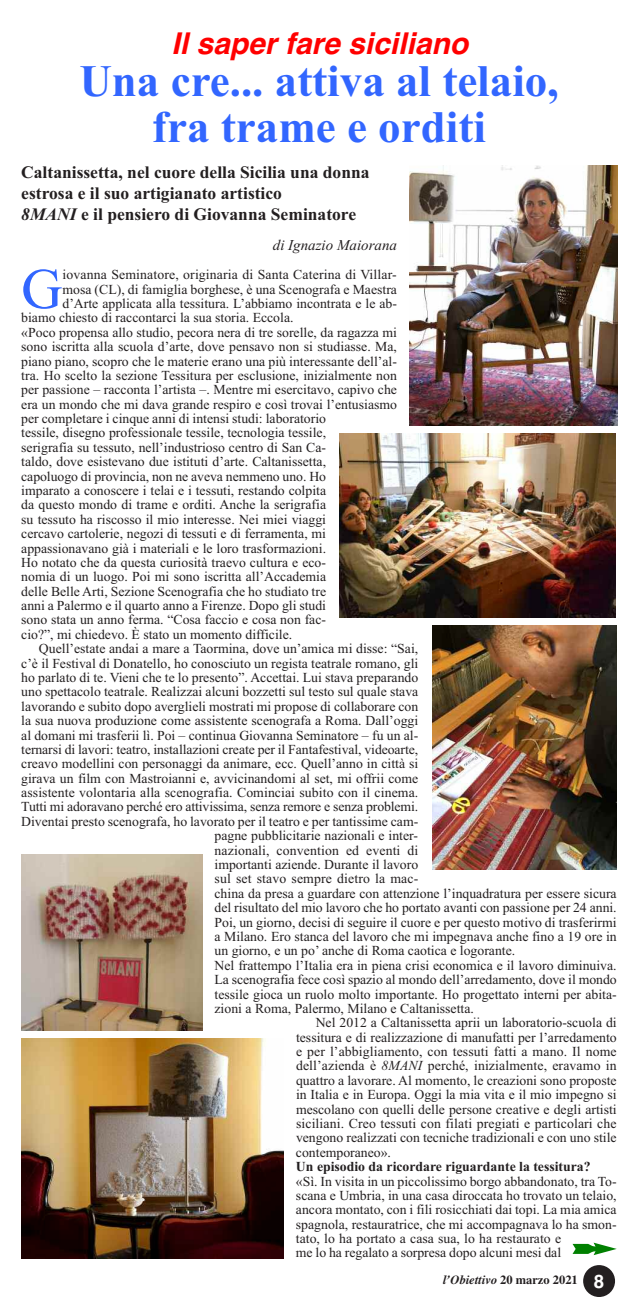
<style>
.page{position:relative;width:638px;height:1312px;background:#fff}
.page>*{position:absolute;margin:0;border:0;box-sizing:border-box;transform-origin:0 0}
.t1{font:57.12px "Times New Roman";color:#3266ff}
.t2{font:700 45px/46.5px "Times New Roman";color:#3266ff;text-align:center}
.t3{font:italic 700 30px "Helvetica";color:#f00}
.t4{font:700 17.5px/21px "Times New Roman";color:#231f20}
.t5{font:italic 15px "Times New Roman";color:#231f20}
.t6{font:13.75px/14.4px "Times New Roman";color:#231f20}
.t7{font:700 13.75px "Times New Roman";color:#231f20}
.t8{font:italic 700 12.5px "Times";color:#231f20}
.s1{font-style:italic}
.s2{font-style:normal}
.s3{font-family:"Helvetica";font-style:normal;font-size:18.75px;color:#fff}
</style>
<div class="page">
<div style="left:583px;top:1264px;width:32px;height:32px;background:#231f20;border-radius:50%"></div>
<svg style="left:572px;top:1242px;width:45px;height:12px"></svg>
<img style="left:409px;top:165px;width:209px;height:260px">
<img style="left:21px;top:1038px;width:262px;height:220px">
<img style="left:21px;top:854px;width:181px;height:176px">
<img style="left:339px;top:433px;width:277px;height:184px">
<img style="left:433px;top:625px;width:183px;height:244px">
<h3 class="t3" style="left:171px;top:26px;width:298px">Il saper fare siciliano</h3>
<h2 class="t2" style="left:79px;top:57px;width:481px">Una cre... attiva al telaio, fra trame e orditi</h2>
<p class="t4" style="left:21px;top:161px;width:350px">Caltanissetta, nel cuore della Sicilia una donna estrosa e il suo artigianato artistico<br><span class="s1">8MANI</span> e il pensiero di Giovanna Seminatore</p>
<p class="t5" style="left:273px;top:236px;width:126px">di Ignazio Maiorana</p>
<h1 class="t1" style="left:21px;top:255px;width:43px">G</h1>
<p class="t6" style="left:63px;top:267px;width:336px">iovanna Seminatore, originaria di Santa Caterina di Villar-</p>
<p class="t6" style="left:63px;top:281px;width:336px">mosa (CL), di famiglia borghese, è una Scenografa e Maestra</p>
<p class="t6" style="left:63px;top:296px;width:336px">d’Arte applicata alla tessitura. L’abbiamo incontrata e le ab-</p>
<p class="t6" style="left:21px;top:310px;width:274px">biamo chiesto di raccontarci la sua storia. Eccola.</p>
<p class="t6" style="left:21px;top:325px;width:377px">«Poco propensa allo studio, pecora nera di tre sorelle, da ragazza mi</p>
<p class="t6" style="left:21px;top:339px;width:377px">sono iscritta alla scuola d’arte, dove pensavo non si studiasse. Ma,</p>
<p class="t6" style="left:21px;top:353px;width:377px">piano piano, scopro che le materie erano una più interessante dell’al-</p>
<p class="t6" style="left:21px;top:368px;width:377px">tra. Ho scelto la sezione Tessitura per esclusione, inizialmente non</p>
<p class="t6" style="left:21px;top:382px;width:377px">per passione – racconta l’artista –. Mentre mi esercitavo, capivo che</p>
<p class="t6" style="left:21px;top:396px;width:377px">era un mondo che mi dava grande respiro e così trovai l’entusiasmo</p>
<p class="t6" style="left:21px;top:411px;width:306px">per completare i cinque anni di intensi studi: laboratorio</p>
<p class="t6" style="left:21px;top:425px;width:306px">tessile, disegno professionale tessile, tecnologia tessile,</p>
<p class="t6" style="left:21px;top:440px;width:306px">serigrafia su tessuto, nell’industrioso centro di San Ca-</p>
<p class="t6" style="left:21px;top:454px;width:306px">taldo, dove esistevano due istituti d’arte. Caltanissetta,</p>
<p class="t6" style="left:21px;top:468px;width:306px">capoluogo di provincia, non ne aveva nemmeno uno. Ho</p>
<p class="t6" style="left:21px;top:483px;width:306px">imparato a conoscere i telai e i tessuti, restando colpita</p>
<p class="t6" style="left:21px;top:497px;width:306px">da questo mondo di trame e orditi. Anche la serigrafia</p>
<p class="t6" style="left:21px;top:511px;width:306px">su tessuto ha riscosso il mio interesse. Nei miei viaggi</p>
<p class="t6" style="left:21px;top:526px;width:306px">cercavo cartolerie, negozi di tessuti e di ferramenta, mi</p>
<p class="t6" style="left:21px;top:540px;width:306px">appassionavano già i materiali e le loro trasformazioni.</p>
<p class="t6" style="left:21px;top:555px;width:306px">Ho notato che da questa curiosità traevo cultura e eco-</p>
<p class="t6" style="left:21px;top:569px;width:306px">nomia di un luogo. Poi mi sono iscritta all’Accademia</p>
<p class="t6" style="left:21px;top:583px;width:306px">delle Belle Arti, Sezione Scenografia che ho studiato tre</p>
<p class="t6" style="left:21px;top:598px;width:306px">anni a Palermo e il quarto anno a Firenze. Dopo gli studi</p>
<p class="t6" style="left:21px;top:612px;width:306px">sono stata un anno ferma. “Cosa faccio e cosa non fac-</p>
<p class="t6" style="left:21px;top:626px;width:272px">cio?”, mi chiedevo. È stato un momento difficile.</p>
<p class="t6" style="left:39px;top:641px;width:381px">Quell’estate andai a mare a Taormina, dove un’amica mi disse: “Sai,</p>
<p class="t6" style="left:21px;top:655px;width:398px">c’è il Festival di Donatello, ho conosciuto un regista teatrale romano, gli</p>
<p class="t6" style="left:21px;top:670px;width:398px">ho parlato di te. Vieni che te lo presento”. Accettai. Lui stava preparando</p>
<p class="t6" style="left:21px;top:684px;width:398px">uno spettacolo teatrale. Realizzai alcuni bozzetti sul testo sul quale stava</p>
<p class="t6" style="left:21px;top:698px;width:398px">lavorando e subito dopo averglieli mostrati mi propose di collaborare con</p>
<p class="t6" style="left:21px;top:713px;width:398px">la sua nuova produzione come assistente scenografa a Roma. Dall’oggi</p>
<p class="t6" style="left:21px;top:727px;width:398px">al domani mi trasferii lì. Poi – continua Giovanna Seminatore – fu un al-</p>
<p class="t6" style="left:21px;top:741px;width:398px">ternarsi di lavori: teatro, installazioni create per il Fantafestival, videoarte,</p>
<p class="t6" style="left:21px;top:756px;width:398px">creavo modellini con personaggi da animare, ecc. Quell’anno in città si</p>
<p class="t6" style="left:21px;top:770px;width:398px">girava un film con Mastroianni e, avvicinandomi al set, mi offrii come</p>
<p class="t6" style="left:21px;top:785px;width:398px">assistente volontaria alla scenografia. Cominciai subito con il cinema.</p>
<p class="t6" style="left:21px;top:799px;width:398px">Tutti mi adoravano perché ero attivissima, senza remore e senza problemi.</p>
<p class="t6" style="left:21px;top:813px;width:398px">Diventai presto scenografa, ho lavorato per il teatro e per tantissime cam-</p>
<p class="t6" style="left:214px;top:828px;width:205px">pagne pubblicitarie nazionali e inter-</p>
<p class="t6" style="left:214px;top:842px;width:205px">nazionali, convention ed eventi di</p>
<p class="t6" style="left:214px;top:856px;width:205px">importanti aziende. Durante il lavoro</p>
<p class="t6" style="left:214px;top:871px;width:205px">sul set stavo sempre dietro la mac-</p>
<p class="t6" style="left:214px;top:885px;width:404px">china da presa a guardare con attenzione l’inquadratura per essere sicura</p>
<p class="t6" style="left:214px;top:900px;width:404px">del risultato del mio lavoro che ho portato avanti con passione per 24 anni.</p>
<p class="t6" style="left:214px;top:914px;width:404px">Poi, un giorno, decisi di seguire il cuore e per questo motivo di trasferirmi</p>
<p class="t6" style="left:214px;top:928px;width:404px">a Milano. Ero stanca del lavoro che mi impegnava anche fino a 19 ore in</p>
<p class="t6" style="left:214px;top:943px;width:302px">un giorno, e un po’ anche di Roma caotica e logorante.</p>
<p class="t6" style="left:214px;top:957px;width:404px">Nel frattempo l’Italia era in piena crisi economica e il lavoro diminuiva.</p>
<p class="t6" style="left:214px;top:971px;width:404px">La scenografia fece così spazio al mondo dell’arredamento, dove il mondo</p>
<p class="t6" style="left:214px;top:986px;width:404px">tessile gioca un ruolo molto importante. Ho progettato interni per abita-</p>
<p class="t6" style="left:214px;top:1000px;width:261px">zioni a Roma, Palermo, Milano e Caltanissetta.</p>
<p class="t6" style="left:316px;top:1015px;width:302px">Nel 2012 a Caltanissetta aprii un laboratorio-scuola di</p>
<p class="t6" style="left:296px;top:1029px;width:322px">tessitura e di realizzazione di manufatti per l’arredamento</p>
<p class="t6" style="left:296px;top:1043px;width:322px">e per l’abbigliamento, con tessuti fatti a mano. Il nome</p>
<p class="t6" style="left:296px;top:1058px;width:322px">dell’azienda è <span class="s1">8MANI</span> perché, inizialmente, eravamo in</p>
<p class="t6" style="left:296px;top:1072px;width:322px">quattro a lavorare. Al momento, le creazioni sono proposte</p>
<p class="t6" style="left:296px;top:1086px;width:322px">in Italia e in Europa. Oggi la mia vita e il mio impegno si</p>
<p class="t6" style="left:296px;top:1101px;width:322px">mescolano con quelli delle persone creative e degli artisti</p>
<p class="t6" style="left:296px;top:1115px;width:322px">siciliani. Creo tessuti con filati pregiati e particolari che</p>
<p class="t6" style="left:296px;top:1130px;width:322px">vengono realizzati con tecniche tradizionali e con uno stile</p>
<p class="t6" style="left:296px;top:1144px;width:97px">contemporaneo».</p>
<p class="t7" style="left:296px;top:1157px;width:296px">Un episodio da ricordare riguardante la tessitura?</p>
<p class="t6" style="left:296px;top:1173px;width:322px">«Sì. In visita in un piccolissimo borgo abbandonato, tra To&shy;scana e Umbria, in una casa diroccata ho trovato un telaio, ancora montato, con i fili rosicchiati dai topi. La mia amica spagnola, restauratrice, che mi accompagnava lo ha smon&shy;tato, lo ha portato a casa sua, lo ha restaurato e<br>me lo ha regalato a sorpresa dopo alcuni mesi dal</p>
<p class="t8" style="left:443px;top:1272px;width:163px">l’Obiettivo <span class="s2">20 marzo 2021</span> <span class="s3">8</span></p>
</div>
